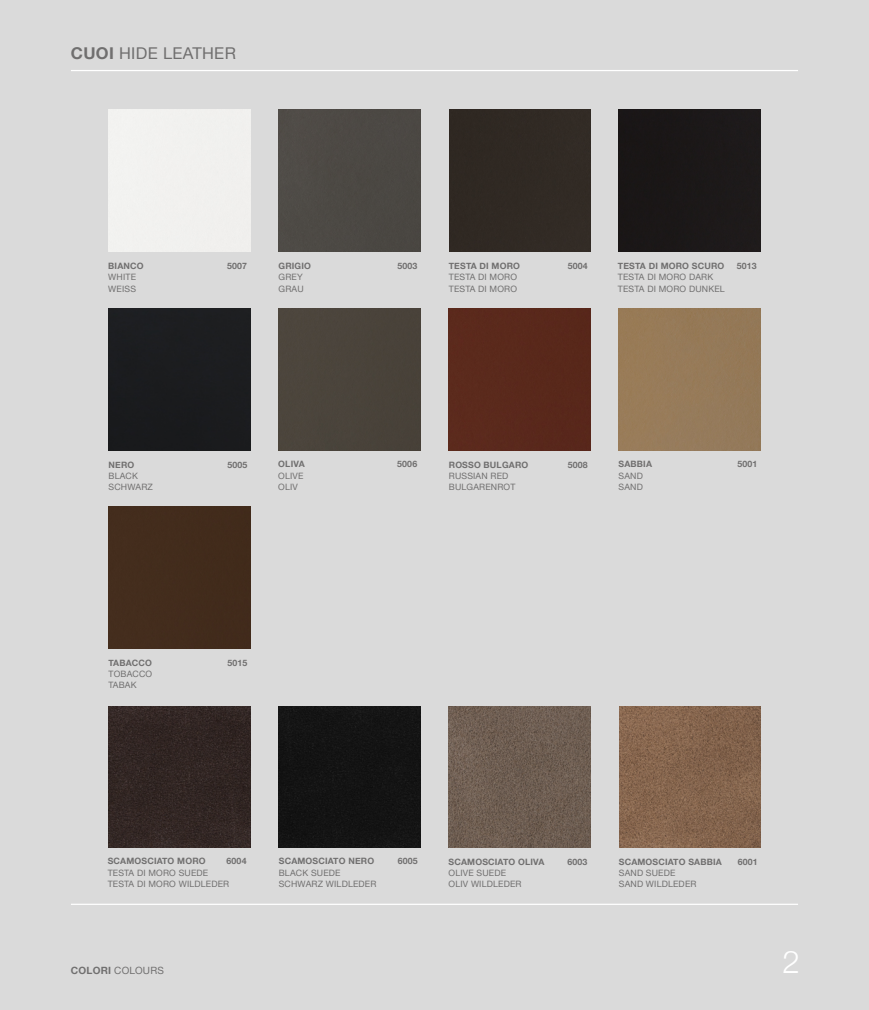
<style>
.page{position:relative;width:869px;height:1010px;background:#fff}
.page>*{position:absolute;margin:0;border:0;box-sizing:border-box;transform-origin:0 0}
.t1{font:300 31.25px "Helvetica Neue";color:#fff}
.t2{font:16.25px "Helvetica Neue";letter-spacing:.02em;color:#706f6f}
.t3{font:10px "Helvetica Neue";letter-spacing:.025em;color:#706f6f}
.t4{font:8.75px/11.2px "Helvetica Neue";letter-spacing:.02em;color:#706f6f}
.t5{font:700 8.75px "Helvetica Neue";letter-spacing:.02em;color:#706f6f}
.s1{font-weight:700}
</style>
<div class="page">
<div style="left:0;top:0;width:868px;height:1010px;background:#dadada"></div>
<hr style="left:71px;top:904px;width:726px;height:1px;background:#fff">
<hr style="left:71px;top:70px;width:726px;height:1px;background:#fff">
<div style="left:279px;top:110px;width:141px;height:142px;background:#4c4944"></div>
<div style="left:108px;top:110px;width:142px;height:142px;background:#f1f1ef"></div>
<div style="left:449px;top:110px;width:141px;height:142px;background:#302923"></div>
<div style="left:108px;top:309px;width:142px;height:141px;background:#1b1c1f"></div>
<div style="left:448px;top:309px;width:142px;height:141px;background:#5a291b"></div>
<div style="left:618px;top:110px;width:142px;height:142px;background:#1b1818"></div>
<div style="left:278px;top:308px;width:142px;height:142px;background:#4a433b"></div>
<div style="left:108px;top:507px;width:142px;height:141px;background:#422c1c"></div>
<div style="left:278px;top:706px;width:142px;height:142px;background:#141414"></div>
<img style="left:108px;top:706px;width:142px;height:142px">
<img style="left:448px;top:706px;width:142px;height:142px">
<img style="left:619px;top:706px;width:141px;height:142px">
<h2 class="t2" style="left:71px;top:44px;width:166px"><span class="s1">CUOI</span> HIDE LEATHER</h2>
<p class="t5" style="left:108px;top:260px;width:37px">BIANCO</p>
<p class="t5" style="left:227px;top:260px;width:21px">5007</p>
<p class="t4" style="left:108px;top:271px;width:29px">WHITE<br>WEISS</p>
<p class="t5" style="left:278px;top:260px;width:34px">GRIGIO</p>
<p class="t5" style="left:397px;top:260px;width:21px">5003</p>
<p class="t4" style="left:278px;top:271px;width:27px">GREY<br>GRAU</p>
<p class="t5" style="left:448px;top:260px;width:73px">TESTA DI MORO</p>
<p class="t5" style="left:567px;top:260px;width:21px">5004</p>
<p class="t4" style="left:448px;top:271px;width:70px">TESTA DI MORO<br>TESTA DI MORO</p>
<p class="t5" style="left:617px;top:260px;width:108px">TESTA DI MORO SCURO</p>
<p class="t5" style="left:736px;top:260px;width:21px">5013</p>
<p class="t4" style="left:617px;top:271px;width:108px">TESTA DI MORO DARK<br>TESTA DI MORO DUNKEL</p>
<p class="t5" style="left:108px;top:459px;width:27px">NERO</p>
<p class="t5" style="left:227px;top:459px;width:21px">5005</p>
<p class="t4" style="left:108px;top:470px;width:46px">BLACK<br>SCHWARZ</p>
<p class="t5" style="left:278px;top:459px;width:28px">OLIVA</p>
<p class="t5" style="left:397px;top:459px;width:21px">5006</p>
<p class="t4" style="left:278px;top:470px;width:27px">OLIVE<br>OLIV</p>
<p class="t5" style="left:448px;top:459px;width:81px">ROSSO BULGARO</p>
<p class="t5" style="left:567px;top:459px;width:21px">5008</p>
<p class="t4" style="left:448px;top:470px;width:68px">RUSSIAN RED<br>BULGARENROT</p>
<p class="t5" style="left:618px;top:459px;width:35px">SABBIA</p>
<p class="t5" style="left:737px;top:459px;width:21px">5001</p>
<p class="t4" style="left:618px;top:470px;width:26px">SAND<br>SAND</p>
<p class="t5" style="left:108px;top:657px;width:45px">TABACCO</p>
<p class="t5" style="left:227px;top:657px;width:21px">5015</p>
<p class="t4" style="left:108px;top:668px;width:45px">TOBACCO<br>TABAK</p>
<p class="t5" style="left:108px;top:856px;width:99px">SCAMOSCIATO MORO</p>
<p class="t5" style="left:226px;top:856px;width:21px">6004</p>
<p class="t4" style="left:108px;top:867px;width:123px">TESTA DI MORO SUEDE<br>TESTA DI MORO WILDLEDER</p>
<p class="t3" style="left:71px;top:964px;width:95px"><span class="s1">COLORI</span> COLOURS</p>
<p class="t5" style="left:279px;top:856px;width:97px">SCAMOSCIATO NERO</p>
<p class="t5" style="left:397px;top:856px;width:21px">6005</p>
<p class="t4" style="left:279px;top:867px;width:99px">BLACK SUEDE<br>SCHWARZ WILDLEDER</p>
<p class="t5" style="left:448px;top:856px;width:97px">SCAMOSCIATO OLIVA</p>
<p class="t5" style="left:567px;top:856px;width:21px">6003</p>
<p class="t4" style="left:448px;top:867px;width:74px">OLIVE SUEDE<br>OLIV WILDLEDER</p>
<p class="t5" style="left:618px;top:856px;width:104px">SCAMOSCIATO SABBIA</p>
<p class="t5" style="left:737px;top:856px;width:21px">6001</p>
<p class="t4" style="left:618px;top:867px;width:79px">SAND SUEDE<br>SAND WILDLEDER</p>
<h1 class="t1" style="left:782px;top:943px;width:19px">2</h1>
</div>
